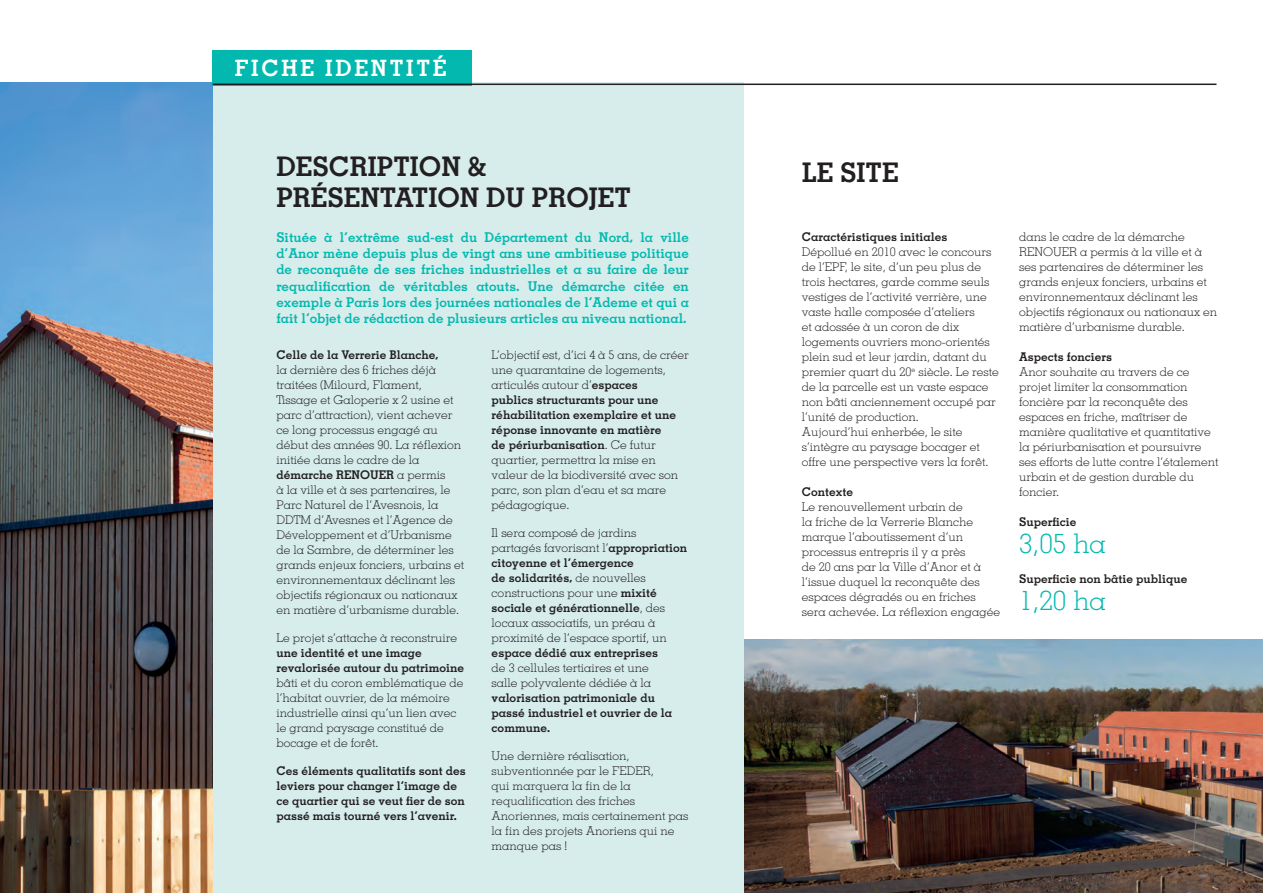
<style>
.page{position:relative;width:1263px;height:893px;background:#fff}
.page>*{position:absolute;margin:0;border:0;box-sizing:border-box;transform-origin:0 0}
.t1{font:700 27px "Memphis";color:#231f20}
.t2{font:300 27px "Memphis";color:#03b9af}
.t3{font:700 22.5px "Memphis";letter-spacing:.12em;color:#fff}
.t4{font:700 13.5px/16.2px "Memphis";color:#03b9af;text-align:justify}
.t5{font:300 12px/15px "Memphis";color:#231f20}
.t6{font:700 12px/15px "Memphis";color:#231f20}
.s1{font-weight:700}
</style>
<div class="page">
<div style="left:213px;top:83px;width:531px;height:810px;background:#d6edec"></div>
<img style="left:0;top:83px;width:213px;height:810px">
<div style="left:213px;top:50px;width:259px;height:35px;background:#03b9af"></div>
<hr style="left:213px;top:84px;width:1003px;height:1px;background:#231f20">
<img style="left:744px;top:640px;width:519px;height:253px">
<p class="t3" style="left:235px;top:54px;width:213px">FICHE IDENTITÉ</p>
<p class="t1" style="left:276px;top:149px;width:212px">DESCRIPTION &amp;</p>
<p class="t1" style="left:802px;top:155px;width:98px">LE SITE</p>
<p class="t1" style="left:276px;top:180px;width:356px">PRÉSENTATION DU PROJET</p>
<p class="t4" style="left:276px;top:229px;width:414px">Située à l’extrême sud-est du Département du Nord, la ville d’Anor mène depuis plus de vingt ans une ambitieuse politique de reconquête de ses friches industrielles et a su faire de leur requalification de véritables atouts. Une démarche citée en exemple à Paris lors des journées nationales de l’Ademe et qui a fait l’objet de rédaction de plusieurs articles au niveau national.</p>
<p class="t6" style="left:802px;top:229px;width:147px">Caractéristiques initiales</p>
<p class="t5" style="left:802px;top:244px;width:198px">Dépollué en 2010 avec le concours de l’EPF, le site, d’un peu plus de trois hectares, garde comme seuls vestiges de l’activité verrière, une vaste halle composée d’ateliers<br>et adossée à un coron de dix logements ouvriers mono-orientés plein sud et leur jardin, datant du premier quart du 20<sup>e</sup> siècle. Le reste de la parcelle est un vaste espace non bâti anciennement occupé par l’unité de production.</p>
<p class="t5" style="left:802px;top:424px;width:188px">Aujourd’hui enherbée, le site s’intègre au paysage bocager et offre une perspective vers la forêt.</p>
<p class="t6" style="left:802px;top:484px;width:53px">Contexte</p>
<p class="t5" style="left:802px;top:499px;width:200px">Le renouvellement urbain de<br>la friche de la Verrerie Blanche marque l’aboutissement d’un processus entrepris il y a près<br>de 20 ans par la Ville d’Anor et à l’issue duquel la reconquête des espaces dégradés ou en friches sera achevée. La réflexion engagée</p>
<p class="t5" style="left:276px;top:347px;width:189px"><span class="s1">Celle de la Verrerie Blanche,<br></span>la dernière des 6 friches déjà traitées (Milourd, Flament,<br>Tissage et Galoperie x 2 usine et parc d’attraction), vient achever ce long processus engagé au début des années 90. La réflexion initiée dans le cadre de la <span class="s1">démarche RENOUER</span> a permis<br>à la ville et à ses partenaires, le<br>Parc Naturel de l’Avesnois, la<br>DDTM d’Avesnes et l’Agence de<br>Développement et d’Urbanisme de la Sambre, de déterminer les grands enjeux fonciers, urbains et environnementaux déclinant les objectifs régionaux ou nationaux en matière d’urbanisme durable.</p>
<p class="t5" style="left:276px;top:630px;width:189px">Le projet s’attache à reconstruire <span class="s1">une identité et une image revalorisée autour du patrimoine </span>bâti et du coron emblématique de l’habitat ouvrier, de la mémoire industrielle ainsi qu’un lien avec le grand paysage constitué de bocage et de forêt.</p>
<p class="t6" style="left:276px;top:763px;width:191px">Ces éléments qualitatifs sont des leviers pour changer l’image de ce quartier qui se veut fier de son passé mais tourné vers l’avenir.</p>
<p class="t5" style="left:492px;top:347px;width:199px">L’objectif est, d’ici 4 à 5 ans, de créer une quarantaine de logements, articulés autour d’<span class="s1">espaces<br>publics structurants pour une réhabilitation exemplaire et une réponse innovante en matière<br>de périurbanisation</span>. Ce futur quartier, permettra la mise en valeur de la biodiversité avec son parc, son plan d’eau et sa mare pédagogique.</p>
<p class="t5" style="left:492px;top:525px;width:197px">Il sera composé de jardins partagés favorisant l’<span class="s1">appropriation citoyenne et l’émergence<br>de solidarités,</span> de nouvelles constructions pour une <span class="s1">mixité sociale et générationnelle</span>, des locaux associatifs, un préau à proximité de l’espace sportif, un <span class="s1">espace dédié aux entreprises<br></span>de 3 cellules tertiaires et une<br>salle polyvalente dédiée à la <span class="s1">valorisation patrimoniale du passé industriel et ouvrier de la commune.</span></p>
<p class="t5" style="left:492px;top:748px;width:198px">Une dernière réalisation, subventionnée par le FEDER,<br>qui marquera la fin de la requalification des friches<br>Anoriennes, mais certainement pas la fin des projets Anoriens qui ne manque pas !</p>
<p class="t5" style="left:1019px;top:229px;width:200px">dans le cadre de la démarche<br>RENOUER a permis à la ville et à ses partenaires de déterminer les grands enjeux fonciers, urbains et environnementaux déclinant les objectifs régionaux ou nationaux en matière d’urbanisme durable.</p>
<p class="t6" style="left:1019px;top:349px;width:94px">Aspects fonciers</p>
<p class="t5" style="left:1019px;top:364px;width:201px">Anor souhaite au travers de ce projet limiter la consommation foncière par la reconquête des espaces en friche, maîtriser de manière qualitative et quantitative la périurbanisation et poursuivre ses efforts de lutte contre l’étalement urbain et de gestion durable du foncier.</p>
<p class="t6" style="left:1019px;top:514px;width:59px">Superficie</p>
<p class="t2" style="left:1019px;top:527px;width:88px">3,05 ha</p>
<p class="t6" style="left:1019px;top:571px;width:170px">Superficie non bâtie publique</p>
<p class="t2" style="left:1019px;top:584px;width:88px">1,20 ha</p>
</div>
